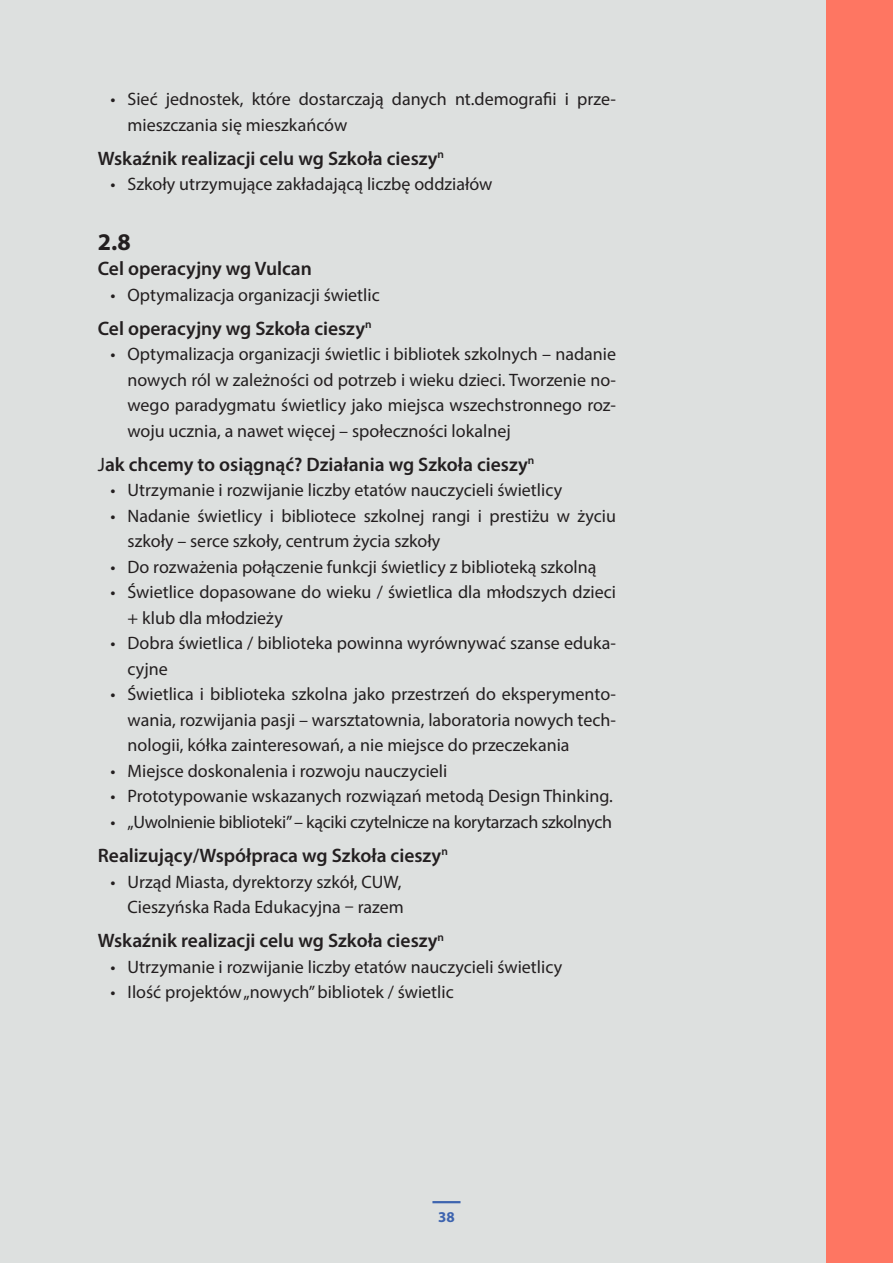
<style>
.page{position:relative;width:893px;height:1263px;background:#dde0df}
.page>*{position:absolute;margin:0;border:0;box-sizing:border-box;transform-origin:0 0}
.tekst_podst{font:700 24px "Myriad Pro";color:#231f20}
.tekst_podst-2{font:600 19.5px "Myriad Pro";color:#231f20}
.tekst_podst-3{font:18px/25.5px "Myriad Pro";color:#231f20}
.tekst_podst-4{font:18px "Myriad Pro";letter-spacing:-.02em;color:#231f20}
.t1{font:700 15px "Myriad Pro";color:#3d64af}
.s1{font-weight:400}
</style>
<div class="page">
<div style="left:826px;top:0;width:67px;height:1263px;background:#fe7662"></div>
<hr style="left:432px;top:1201px;width:28px;height:2px;background:#3d64af">
<p class="tekst_podst-3" style="left:128px;top:86px;width:490px;text-indent:-17px">• Sieć jednostek, które dostarczają danych nt.demografii i prze&shy;mieszczania się mieszkańców</p>
<p class="tekst_podst-2" style="left:98px;top:146px;width:348px">Wskaźnik realizacji celu wg Szkoła cieszy<sup>n</sup></p>
<p class="tekst_podst-3" style="left:111px;top:171px;width:383px">• Szkoły utrzymujące zakładającą liczbę oddziałów</p>
<p class="tekst_podst" style="left:98px;top:226px;width:34px">2.8</p>
<p class="tekst_podst-2" style="left:98px;top:256px;width:216px">Cel operacyjny wg Vulcan</p>
<p class="tekst_podst-3" style="left:111px;top:282px;width:271px">• Optymalizacja organizacji świetlic</p>
<p class="tekst_podst-2" style="left:98px;top:316px;width:275px">Cel operacyjny wg Szkoła cieszy<sup>n</sup></p>
<p class="tekst_podst-3" style="left:128px;top:341px;width:490px;text-align:justify;text-indent:-17px">• Optymalizacja organizacji świetlic i bibliotek szkolnych – nadanie nowych ról w zależności od potrzeb i wieku dzieci. Tworzenie no&shy;wego paradygmatu świetlicy jako miejsca wszechstronnego roz&shy;woju ucznia, a nawet więcej – społeczności lokalnej</p>
<p class="tekst_podst-2" style="left:98px;top:452px;width:438px"><span class="s1">J</span>ak chcemy to osiągnąć? Działania wg Szkoła cieszy<sup>n</sup></p>
<p class="tekst_podst-3" style="left:111px;top:477px;width:453px">• Utrzymanie i rozwijanie liczby etatów nauczycieli świetlicy</p>
<p class="tekst_podst-3" style="left:128px;top:503px;width:490px;text-indent:-17px">• Nadanie świetlicy i bibliotece szkolnej rangi i prestiżu w życiu szkoły – serce szkoły, centrum życia szkoły</p>
<p class="tekst_podst-3" style="left:111px;top:554px;width:487px">• Do rozważenia połączenie funkcji świetlicy z biblioteką szkolną</p>
<p class="tekst_podst-3" style="left:128px;top:579px;width:490px;text-indent:-17px">• Świetlice dopasowane do wieku / świetlica dla młodszych dzieci + klub dla młodzieży</p>
<p class="tekst_podst-3" style="left:128px;top:630px;width:490px;text-indent:-17px">• Dobra świetlica / biblioteka powinna wyrównywać szanse eduka&shy;cyjne</p>
<p class="tekst_podst-3" style="left:128px;top:681px;width:490px;text-align:justify;text-indent:-17px">• Świetlica i biblioteka szkolna jako przestrzeń do eksperymento&shy;wania, rozwijania pasji – warsztatownia, laboratoria nowych tech&shy;nologii, kółka zainteresowań, a nie miejsce do przeczekania</p>
<p class="tekst_podst-3" style="left:111px;top:758px;width:338px">• Miejsce doskonalenia i rozwoju nauczycieli</p>
<p class="tekst_podst-3" style="left:111px;top:783px;width:504px">• Prototypowanie wskazanych rozwiązań metodą Design Thinking.</p>
<p class="tekst_podst-4" style="left:111px;top:811px;width:503px">• „Uwolnienie biblioteki” – kąciki czytelnicze na korytarzach szkolnych</p>
<p class="tekst_podst-2" style="left:98px;top:843px;width:352px">Realizujący/Współpraca wg Szkoła cieszy<sup>n</sup></p>
<p class="tekst_podst-3" style="left:111px;top:868px;width:292px">• Urząd Miasta, dyrektorzy szkół, CUW,</p>
<p class="tekst_podst-3" style="left:128px;top:894px;width:278px">Cieszyńska Rada Edukacyjna – razem</p>
<p class="tekst_podst-2" style="left:98px;top:928px;width:348px">Wskaźnik realizacji celu wg Szkoła cieszy<sup>n</sup></p>
<p class="tekst_podst-3" style="left:111px;top:953px;width:453px">• Utrzymanie i rozwijanie liczby etatów nauczycieli świetlicy</p>
<p class="tekst_podst-3" style="left:111px;top:979px;width:345px">• Ilość projektów „nowych” bibliotek / świetlic</p>
<p class="t1" style="left:438px;top:1207px;width:18px">38</p>
</div>
